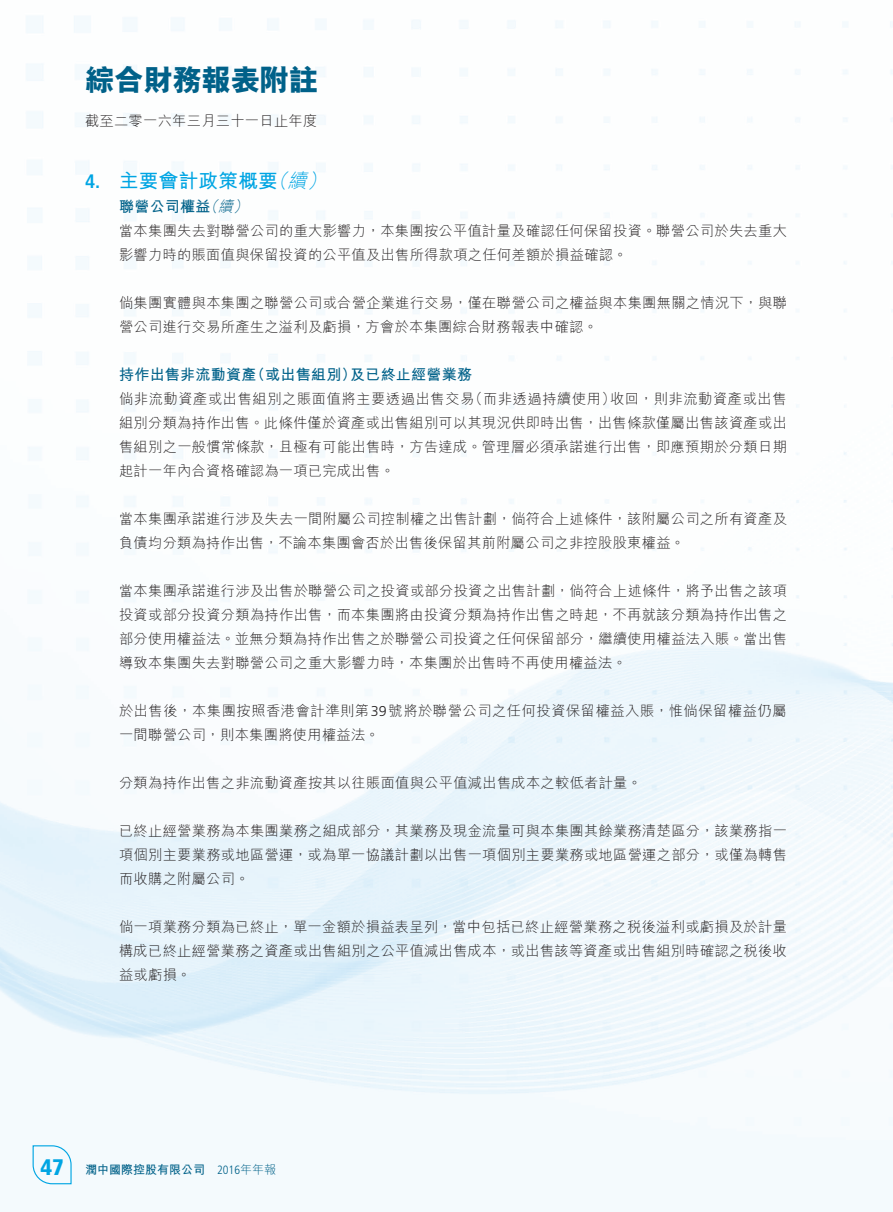
<style>
.page{position:relative;width:893px;height:1212px;background:#fff}
.page>*{position:absolute;margin:0;border:0;box-sizing:border-box;transform-origin:0 0}
.t1{font:800 30px "M Hei HK";letter-spacing:-.03em;color:#006189}
._01_H1{font:700 19.5px "M Hei HK";letter-spacing:.02em;color:#00a5e3}
._02_H2{font:700 15px "M Hei HK";letter-spacing:.02em;color:#006189}
._00_txt{font:300 14.25px/24px "M Hei HK";letter-spacing:.02em;color:#231f20;text-align:justify}
._00_txt-2{font:300 14.25px/24px "M Hei HK";letter-spacing:.04em;color:#231f20}
.t2{font:700 12px "M Hei HK";color:#006189}
.s1{font-family:"Frutiger LT Std";font-stretch:condensed}
.s2{font-weight:300;font-style:italic}
.s3{font-family:"Frutiger LT Std"}
.s4{font-family:"Frutiger LT Std";font-weight:900;font-stretch:condensed;font-size:22.5px;color:#00a5e3}
.s5{font-family:"Frutiger LT Std";font-weight:300;font-stretch:condensed}
.s6{font-weight:300}
</style>
<div class="page">
<svg style="left:32px;top:1145px;width:40px;height:40px"></svg>
<h1 class="t1" style="left:85px;top:64px;width:235px">綜合財務報表附註</h1>
<p class="_00_txt" style="left:85px;top:109px;width:234px">截至二零一六年三月三十一日止年度</p>
<p class="_01_H1" style="left:85px;top:166px;width:247px"><span class="s1">4.</span> 主要會計政策概要<span class="s2">（續）</span></p>
<p class="_02_H2" style="left:119px;top:195px;width:134px">聯營公司權益<span class="s2">（續）</span></p>
<p class="_00_txt" style="left:119px;top:218px;width:669px">當本集團失去對聯營公司的重大影響力，本集團按公平值計量及確認任何保留投資。聯營公司於失去重大影響力時的賬面值與保留投資的公平值及出售所得款項之任何差額於損益確認。</p>
<p class="_00_txt" style="left:119px;top:290px;width:669px">倘集團實體與本集團之聯營公司或合營企業進行交易，僅在聯營公司之權益與本集團無關之情況下，與聯營公司進行交易所產生之溢利及虧損，方會於本集團綜合財務報表中確認。</p>
<p class="_02_H2" style="left:119px;top:363px;width:355px">持作出售非流動資產（或出售組別）及已終止經營業務</p>
<p class="_00_txt" style="left:119px;top:386px;width:669px">倘非流動資產或出售組別之賬面值將主要透過出售交易（而非透過持續使用）收回，則非流動資產或出售組別分類為持作出售。此條件僅於資產或出售組別可以其現況供即時出售，出售條款僅屬出售該資產或出售組別之一般慣常條款，且極有可能出售時，方告達成。管理層必須承諾進行出售，即應預期於分類日期起計一年內合資格確認為一項已完成出售。</p>
<p class="_00_txt" style="left:119px;top:506px;width:669px">當本集團承諾進行涉及失去一間附屬公司控制權之出售計劃，倘符合上述條件，該附屬公司之所有資產及負債均分類為持作出售，不論本集團會否於出售後保留其前附屬公司之非控股股東權益。</p>
<p class="_00_txt" style="left:119px;top:578px;width:669px">當本集團承諾進行涉及出售於聯營公司之投資或部分投資之出售計劃，倘符合上述條件，將予出售之該項投資或部分投資分類為持作出售，而本集團將由投資分類為持作出售之時起，不再就該分類為持作出售之部分使用權益法。並無分類為持作出售之於聯營公司投資之任何保留部分，繼續使用權益法入賬。當出售導致本集團失去對聯營公司之重大影響力時，本集團於出售時不再使用權益法。</p>
<p class="_00_txt-2" style="left:119px;top:698px;width:669px">於出售後，本集團按照香港會計準則第<span class="s3">39</span>號將於聯營公司之任何投資保留權益入賬，惟倘保留權益仍屬一間聯營公司，則本集團將使用權益法。</p>
<p class="_00_txt" style="left:119px;top:770px;width:524px">分類為持作出售之非流動資產按其以往賬面值與公平值減出售成本之較低者計量。</p>
<p class="_00_txt" style="left:119px;top:818px;width:669px">已終止經營業務為本集團業務之組成部分，其業務及現金流量可與本集團其餘業務清楚區分，該業務指一項個別主要業務或地區營運，或為單一協議計劃以出售一項個別主要業務或地區營運之部分，或僅為轉售而收購之附屬公司。</p>
<p class="_00_txt" style="left:119px;top:914px;width:669px">倘一項業務分類為已終止，單一金額於損益表呈列，當中包括已終止經營業務之稅後溢利或虧損及於計量構成已終止經營業務之資產或出售組別之公平值減出售成本，或出售該等資產或出售組別時確認之稅後收益或虧損。</p>
<p class="t2" style="left:40px;top:1161px;width:237px"><span class="s4">47</span> 潤中國際控股有限公司 <span class="s5">2016</span><span class="s6">年年報</span></p>
</div>
